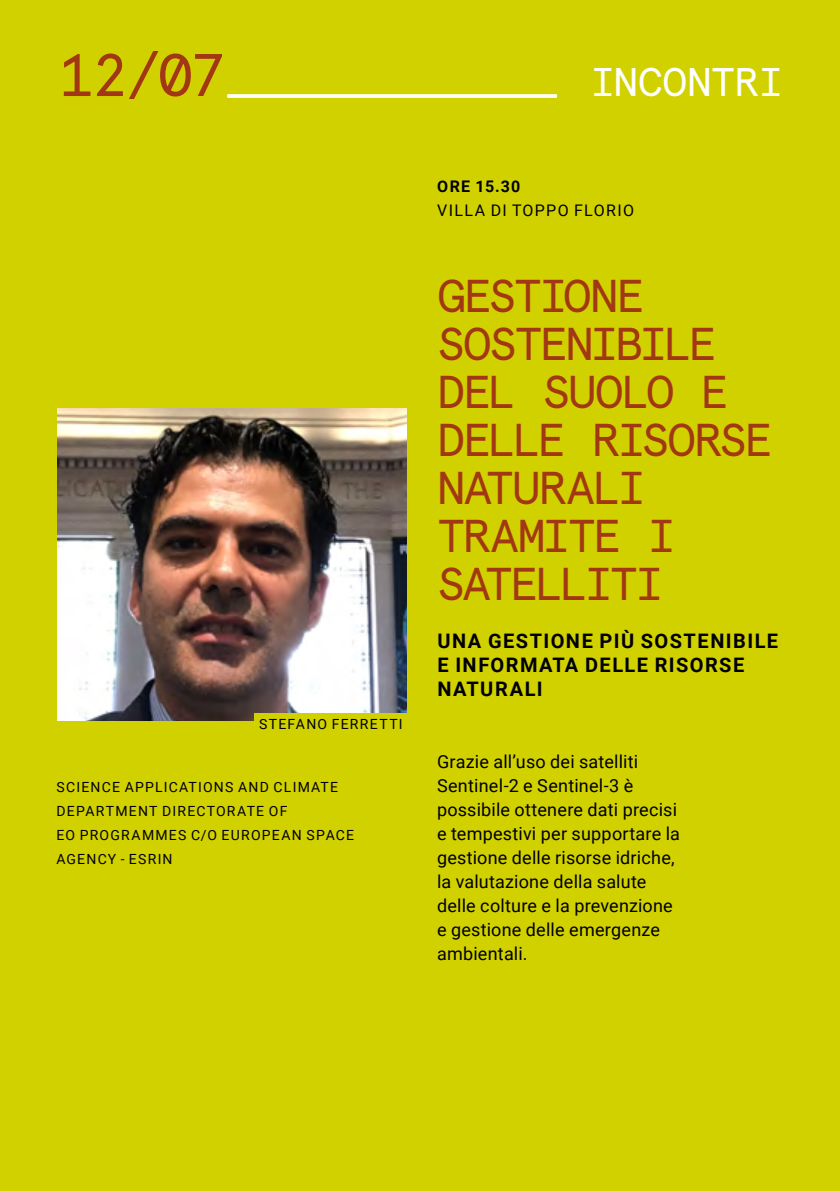
<style>
.page{position:relative;width:840px;height:1191px;background:#fff}
.page>*{position:absolute;margin:0;border:0;box-sizing:border-box;transform-origin:0 0}
.t1{font:60px "Apercu Mono Pro";color:#a23713}
.t2{font:46px/48px "Apercu Mono Pro";letter-spacing:-.07em;color:#a23713}
.t3{font:40px "Apercu Mono Pro";letter-spacing:-.025em;color:#fff}
.t4{font:700 20px/24px "Roboto";letter-spacing:.075em;color:#000}
.t5{font:18px/24px "Roboto";letter-spacing:.01em;color:#000}
.t6{font:16px "Roboto";letter-spacing:.08em;color:#000}
.t7{font:700 16px "Roboto";letter-spacing:.08em;color:#000}
.t8{font:14px/24px "Roboto";letter-spacing:.085em;color:#000}
</style>
<div class="page">
<div style="left:0;top:0;width:839px;height:1191px;background:#d2d100"></div>
<svg style="left:227px;top:94px;width:329px;height:4px"></svg>
<img style="left:57px;top:408px;width:349px;height:312px">
<div style="left:254px;top:713px;width:154px;height:25px;background:#d2d100"></div>
<h1 class="t1" style="left:57px;top:29px;width:172px">12/07</h1>
<p class="t8" style="left:259px;top:712px;width:145px">STEFANO FERRETTI</p>
<p class="t8" style="left:56px;top:775px;width:299px">SCIENCE APPLICATIONS AND CLIMATE<br>DEPARTMENT DIRECTORATE OF<br>EO PROGRAMMES C/O EUROPEAN SPACE<br>AGENCY - ESRIN</p>
<h3 class="t3" style="left:590px;top:51px;width:194px">INCONTRI</h3>
<p class="t7" style="left:437px;top:175px;width:84px">ORE 15.30</p>
<p class="t6" style="left:437px;top:199px;width:198px">VILLA DI TOPPO FLORIO</p>
<h2 class="t2" style="left:437px;top:268px;width:337px">GESTIONE<br>SOSTENIBILE<br>DEL SUOLO E<br>DELLE RISORSE<br>NATURALI<br>TRAMITE I<br>SATELLITI</h2>
<p class="t4" style="left:437px;top:628px;width:342px">UNA GESTIONE PIÙ SOSTENIBILE<br>E INFORMATA DELLE RISORSE<br>NATURALI</p>
<p class="t5" style="left:437px;top:749px;width:244px">Grazie all’uso dei satelliti<br>Sentinel-2 e Sentinel-3 è possibile ottenere dati precisi e tempestivi per supportare la gestione delle risorse idriche, la valutazione della salute delle colture e la prevenzione e gestione delle emergenze ambientali.</p>
</div>
